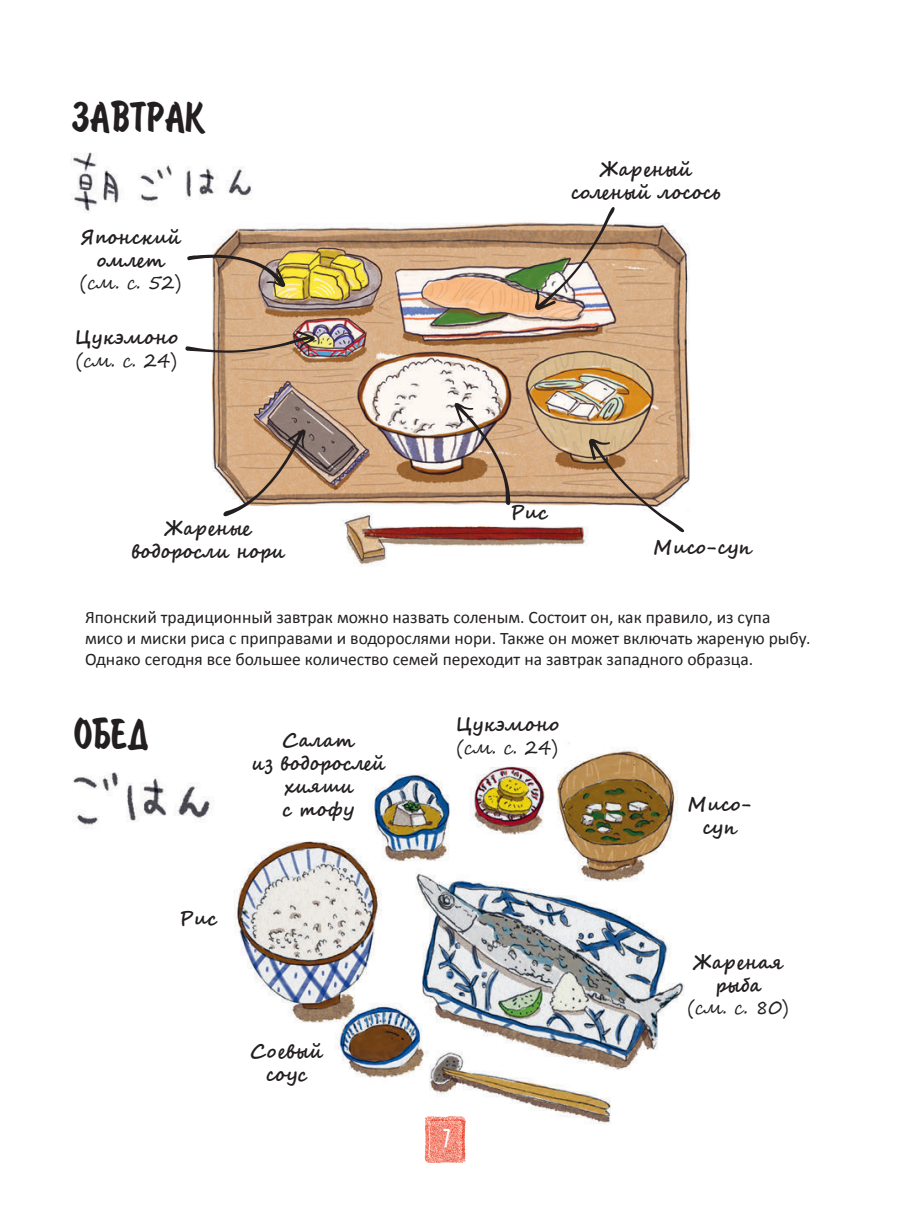
<style>
.page{position:relative;width:918px;height:1216px;background:#fff}
.page>*{position:absolute;margin:0;border:0;box-sizing:border-box;transform-origin:0 0}
.t1{font:40.43px "Painter";letter-spacing:.02em;color:#231f20;scale:.91 1}
.t2{font:25.2px "Local Brewery Four";color:#fff}
.t3{font:700 19.25px/22.8px "Segoe Script";color:#231f20;text-align:center;scale:.95 1}
.t4{font:19.25px "Segoe Script";letter-spacing:-.01em;color:#231f20;scale:.95 1}
.t5{font:17.5px/21px "Calibri";color:#231f20}
</style>
<div class="page">
<img style="left:212px;top:222px;width:479px;height:345px">
<img style="left:234px;top:742px;width:451px;height:397px">
<img style="left:71px;top:152px;width:174px;height:61px">
<img style="left:72px;top:772px;width:142px;height:56px">
<div style="left:141px;top:656px;width:257px;height:114px;background:#fff"></div>
<img style="left:534px;top:207px;width:81px;height:104px">
<svg style="left:588px;top:438px;width:97px;height:95px"></svg>
<img style="left:454px;top:398px;width:56px;height:107px">
<svg style="left:223px;top:429px;width:84px;height:87px;background:#c1a387"></svg>
<svg style="left:185px;top:330px;width:130px;height:23px"></svg>
<svg style="left:187px;top:254px;width:99px;height:33px"></svg>
<img style="left:425px;top:1115px;width:34px;height:48px">
<img style="left:429px;top:1118px;width:34px;height:41px">
<img style="left:425px;top:1123px;width:31px;height:39px">
<h1 class="t1" style="left:72px;top:94px;width:148px">ЗАВТРАК</h1>
<p class="t3" style="left:81px;top:226px;width:107px">Японский омлет</p>
<p class="t4" style="left:80px;top:267px;width:108px">(см. с. 52)</p>
<p class="t3" style="left:75px;top:326px;width:110px">Цукэмоно</p>
<p class="t4" style="left:76px;top:344px;width:108px">(см. с. 24)</p>
<p class="t3" style="left:131px;top:517px;width:164px">Жар еные водоросли нори</p>
<p class="t3" style="left:571px;top:158px;width:159px">Жар еный соленый лосось</p>
<p class="t3" style="left:511px;top:501px;width:41px">Рис</p>
<p class="t3" style="left:653px;top:536px;width:106px">Мисо-суп</p>
<p class="t5" style="left:85px;top:606px;width:727px">Японский традиционный завтрак можно назвать соленым. Состоит он, как правило, из супа мисо и миски риса с приправами и водорослями нори. Также он может включать жареную рыбу.<br>Однако сегодня все большее количество семей переходит на завтрак западного образца.</p>
<h1 class="t1" style="left:74px;top:711px;width:83px">ОБЕД</h1>
<p class="t3" style="left:252px;top:729px;width:142px">Салат<br>из водорослей хияши<br>с тофу</p>
<p class="t3" style="left:180px;top:907px;width:41px">Рис</p>
<p class="t3" style="left:250px;top:1039px;width:78px">Со евый соус</p>
<p class="t3" style="left:456px;top:713px;width:110px">Цукэмоно</p>
<p class="t4" style="left:457px;top:731px;width:108px">(см. с. 24)</p>
<h2 class="t2" style="left:442px;top:1123px;width:11px">7</h2>
<p class="t3" style="left:687px;top:793px;width:69px">Мисо&shy;суп</p>
<p class="t3" style="left:693px;top:951px;width:96px">Жар еная рыба</p>
<p class="t4" style="left:687px;top:992px;width:108px">(см. с. 80)</p>
</div>
